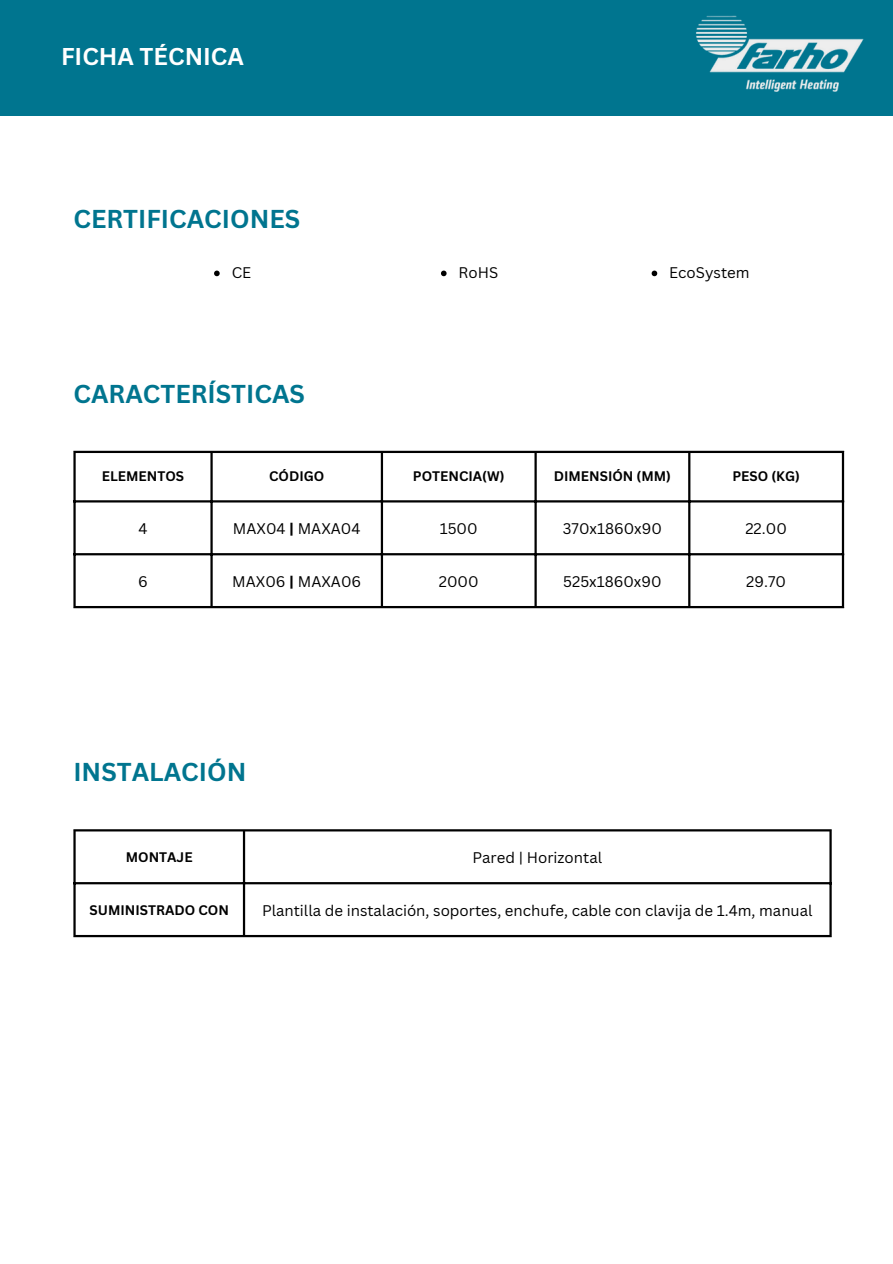
<style>
.page{position:relative;width:893px;height:1264px;background:#fff}
.page>*{position:absolute;margin:0;border:0;box-sizing:border-box;transform-origin:0 0}
.t1{font:700 25.2px "Canva Sans";color:#00758f}
.t2{font:700 23.7px "Canva Sans";color:#fff}
.t3{font:15px "Canva Sans";color:#000}
.t4{font:700 13.5px "Canva Sans";color:#000}
.s1{font-weight:700}
</style>
<div class="page">
<div style="left:0;top:0;width:892px;height:115px;background:#00758f"></div>
<img style="left:696px;top:15px;width:168px;height:77px">
<hr style="left:73px;top:453px;width:3px;height:153px;background:#000">
<hr style="left:210px;top:453px;width:3px;height:153px;background:#000">
<hr style="left:381px;top:453px;width:2px;height:153px;background:#000">
<hr style="left:534px;top:453px;width:2px;height:153px;background:#000">
<hr style="left:688px;top:453px;width:2px;height:153px;background:#000">
<hr style="left:841px;top:453px;width:3px;height:153px;background:#000">
<hr style="left:73px;top:451px;width:771px;height:2px;background:#000">
<hr style="left:73px;top:500px;width:771px;height:2px;background:#000">
<hr style="left:73px;top:553px;width:771px;height:2px;background:#000">
<hr style="left:73px;top:606px;width:771px;height:2px;background:#000">
<hr style="left:73px;top:831px;width:3px;height:103px;background:#000">
<hr style="left:243px;top:831px;width:2px;height:103px;background:#000">
<hr style="left:829px;top:831px;width:2px;height:103px;background:#000">
<hr style="left:73px;top:829px;width:758px;height:2px;background:#000">
<hr style="left:73px;top:882px;width:758px;height:2px;background:#000">
<hr style="left:73px;top:934px;width:758px;height:3px;background:#000">
<svg style="left:214px;top:270px;width:6px;height:6px"></svg>
<svg style="left:441px;top:270px;width:5px;height:6px"></svg>
<svg style="left:651px;top:270px;width:6px;height:6px"></svg>
<p class="t2" style="left:61px;top:40px;width:184px">FICHA TÉCNICA</p>
<p class="t1" style="left:73px;top:201px;width:228px">CERTIFICACIONES</p>
<p class="t3" style="left:232px;top:262px;width:21px">CE</p>
<p class="t3" style="left:458px;top:262px;width:41px">RoHS</p>
<p class="t3" style="left:669px;top:262px;width:82px">EcoSystem</p>
<p class="t1" style="left:73px;top:376px;width:233px">CARACTERÍSTICAS</p>
<p class="t4" style="left:102px;top:466px;width:84px">ELEMENTOS</p>
<p class="t4" style="left:269px;top:466px;width:57px">CÓDIGO</p>
<p class="t4" style="left:413px;top:466px;width:93px">POTENCIA(W)</p>
<p class="t4" style="left:553px;top:466px;width:119px">DIMENSIÓN (MM)</p>
<p class="t4" style="left:732px;top:466px;width:69px">PESO (KG)</p>
<p class="t3" style="left:138px;top:518px;width:11px">4</p>
<p class="t3" style="left:233px;top:518px;width:129px">MAX04 <span class="s1">|</span> MAXA04</p>
<p class="t3" style="left:440px;top:518px;width:39px">1500</p>
<p class="t3" style="left:563px;top:518px;width:100px">370x1860x90</p>
<p class="t3" style="left:745px;top:518px;width:43px">22.00</p>
<p class="t3" style="left:138px;top:571px;width:11px">6</p>
<p class="t3" style="left:232px;top:571px;width:130px">MAX06 <span class="s1">|</span> MAXA06</p>
<p class="t3" style="left:439px;top:571px;width:41px">2000</p>
<p class="t3" style="left:563px;top:571px;width:100px">525x1860x90</p>
<p class="t3" style="left:746px;top:571px;width:41px">29.70</p>
<p class="t1" style="left:73px;top:754px;width:174px">INSTALACIÓN</p>
<p class="t4" style="left:126px;top:847px;width:68px">MONTAJE</p>
<p class="t3" style="left:472px;top:847px;width:131px">Pared | Horizontal</p>
<p class="t4" style="left:89px;top:900px;width:141px">SUMINISTRADO CON</p>
<p class="t3" style="left:262px;top:899px;width:552px">Plantilla de instalación, soportes, enchufe, cable con clavija de 1.4m, manual</p>
</div>
